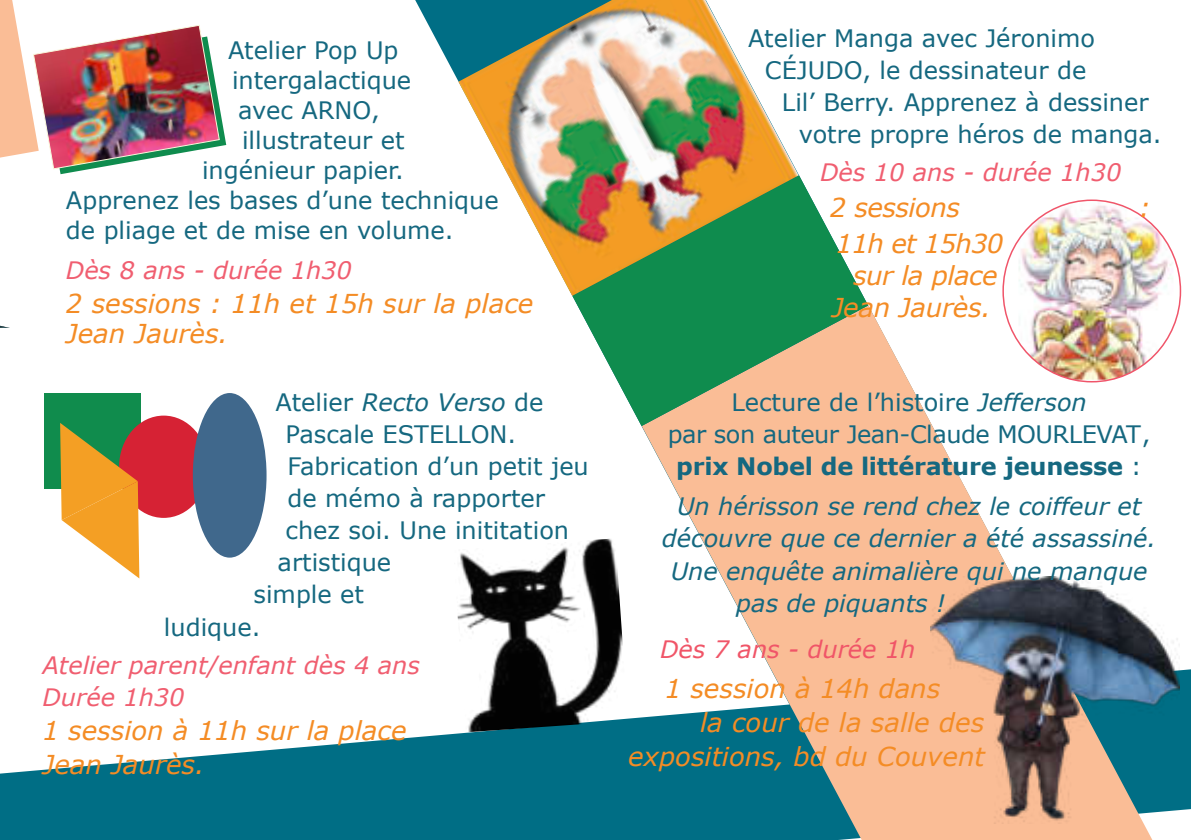
<style>
.page{position:relative;width:1191px;height:840px;background:#fff}
.page>*{position:absolute;margin:0;border:0;box-sizing:border-box;transform-origin:0 0}
.t1{font:italic 26px/30px "Verdana";color:#f48c25}
.t2{font:italic 26px "Verdana";letter-spacing:-.02em;color:#f48c25}
.t3{font:italic 26px "Verdana";letter-spacing:-.03em;color:#f48c25}
.t4{font:24px "Verdana";color:#156880}
.t5{font:italic 24px "Verdana";color:#156880}
.t6{font:24px/32px "Verdana";letter-spacing:-.02em;color:#156880;text-align:center}
.t7{font:italic 24px/32px "Verdana";color:#f05e70}
.t8{font:italic 24px "Verdana";color:#f05568}
.s1{font-style:normal}
.s2{font-style:italic}
.s3{font-weight:700}
</style>
<div class="page">
<svg style="left:0;top:669px;width:1191px;height:170px;fill:#006e85"></svg>
<svg style="left:641px;top:305px;width:511px;height:534px;fill:#fabd96"></svg>
<svg style="left:572px;top:175px;width:296px;height:251px;fill:#0f8c4e"></svg>
<img style="left:0;top:0;width:226px;height:174px">
<svg style="left:0;top:325px;width:10px;height:3px"></svg>
<img style="left:458px;top:0;width:340px;height:296px">
<img style="left:1003px;top:202px;width:177px;height:177px">
<div style="left:44px;top:393px;width:96px;height:95px;background:#108c4d"></div>
<div style="left:119px;top:415px;width:89px;height:102px;background:#d62234;border-radius:50%"></div>
<div style="left:193px;top:393px;width:73px;height:164px;background:#40688c;border-radius:50%"></div>
<svg style="left:60px;top:423px;width:79px;height:155px"></svg>
<img style="left:453px;top:538px;width:175px;height:193px">
<img style="left:930px;top:576px;width:249px;height:246px">
<p class="t4" style="left:228px;top:39px;width:172px">Atelier Pop Up</p>
<p class="t4" style="left:232px;top:69px;width:181px">intergalactique</p>
<p class="t4" style="left:238px;top:99px;width:143px">avec ARNO,</p>
<p class="t4" style="left:242px;top:129px;width:164px">illustrateur et</p>
<p class="t4" style="left:202px;top:159px;width:203px">ingénieur papier.</p>
<p class="t4" style="left:66px;top:189px;width:434px">Apprenez les bases d’une technique</p>
<p class="t4" style="left:66px;top:219px;width:389px">de pliage et de mise en volume.</p>
<p class="t7" style="left:66px;top:256px;width:287px">Dès 8 ans - durée 1h30</p>
<p class="t1" style="left:66px;top:290px;width:469px">2 sessions : 11h et 15h sur la place<br>Jean Jaurès.</p>
<p class="t5" style="left:275px;top:391px;width:269px"><span class="s1">Atelier</span> Recto Verso <span class="s1">de</span></p>
<p class="t4" style="left:285px;top:423px;width:232px">Pascale ESTELLON.</p>
<p class="t4" style="left:287px;top:455px;width:303px">Fabrication d’un petit jeu</p>
<p class="t4" style="left:287px;top:487px;width:259px">de mémo à rapporter</p>
<p class="t4" style="left:285px;top:519px;width:285px">chez soi. Une inititation</p>
<p class="t4" style="left:277px;top:551px;width:115px">artistique</p>
<p class="t4" style="left:253px;top:583px;width:112px">simple et</p>
<p class="t4" style="left:164px;top:615px;width:98px">ludique.</p>
<p class="t7" style="left:43px;top:650px;width:379px">Atelier parent/enfant dès 4 ans<br>Durée 1h30</p>
<p class="t1" style="left:43px;top:714px;width:365px;line-height:34px">1 session à 11h sur la place<br>Jean Jaurès.</p>
<p class="t4" style="left:748px;top:27px;width:348px">Atelier Manga avec Jéronimo</p>
<p class="t4" style="left:765px;top:59px;width:323px">CÉJUDO, le dessinateur de</p>
<p class="t4" style="left:782px;top:91px;width:368px">Lil’ Berry. Apprenez à dessiner</p>
<p class="t4" style="left:799px;top:123px;width:364px">votre propre héros de manga.</p>
<p class="t7" style="left:820px;top:157px;width:302px">Dès 10 ans - durée 1h30</p>
<p class="t2" style="left:830px;top:195px;width:132px">2 sessions</p>
<p class="t1" style="left:1138px;top:194px;width:13px">:</p>
<p class="t3" style="left:836px;top:231px;width:169px">11h et 15h30</p>
<p class="t2" style="left:853px;top:263px;width:146px">sur la place</p>
<p class="t1" style="left:831px;top:294px;width:161px">Jean Jaurès.</p>
<p class="t6" style="left:668px;top:388px;width:484px">Lecture de l’histoire <span class="s2">Jefferson<br></span>par son auteur Jean-Claude MOURLEVAT , <span class="s3">prix Nobel de littérature jeunesse</span> :</p>
<p class="t5" style="left:677px;top:495px;width:466px">Un hérisson se rend chez le coiffeur et</p>
<p class="t5" style="left:662px;top:527px;width:496px">découvre que ce dernier a été assassiné.</p>
<p class="t5" style="left:670px;top:559px;width:478px">Une enquête animalière qui ne manque</p>
<p class="t5" style="left:736px;top:591px;width:211px">pas de piquants !</p>
<p class="t8" style="left:660px;top:637px;width:257px">Dès 7 ans - durée 1h</p>
<p class="t1" style="left:664px;top:674px;width:277px">1 session à 14h dans</p>
<p class="t1" style="left:700px;top:708px;width:285px">la cour de la salle des</p>
<p class="t1" style="left:628px;top:742px;width:358px">expositions, bd du Couvent</p>
</div>
